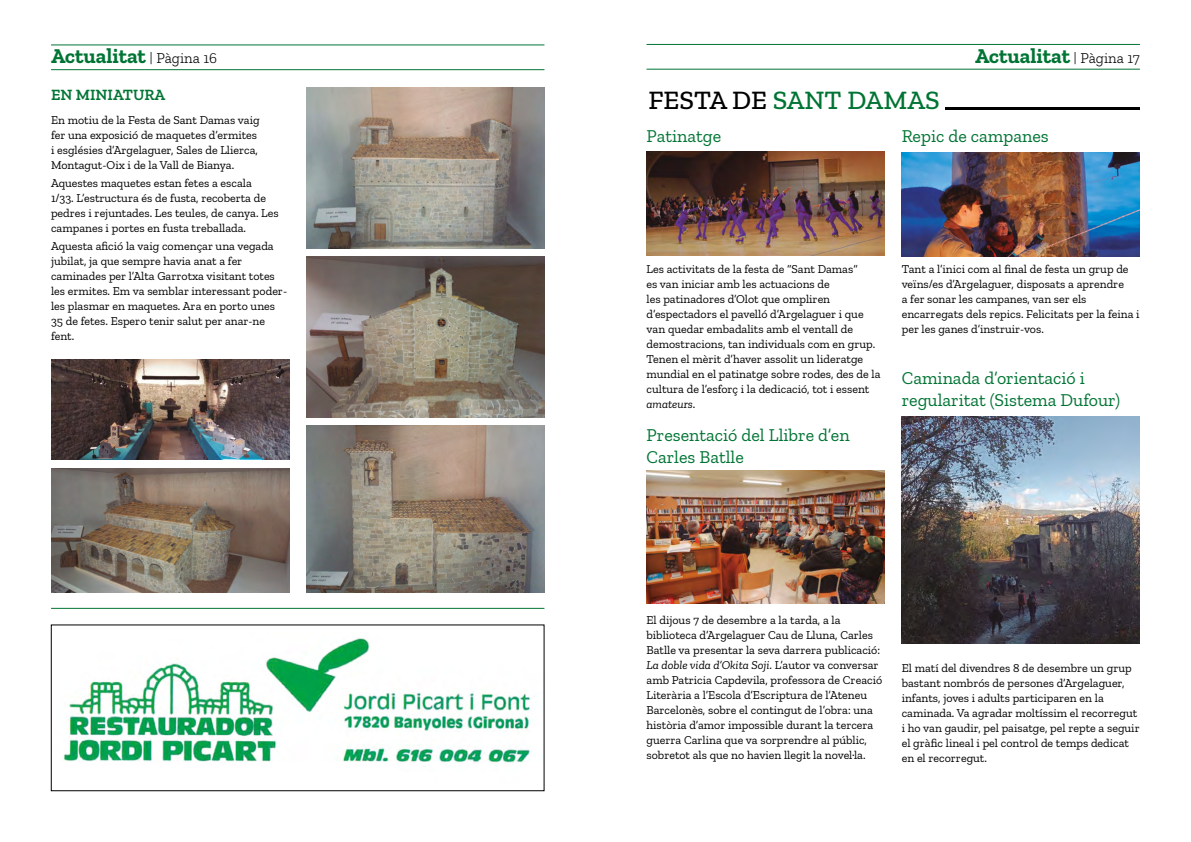
<style>
.page{position:relative;width:1191px;height:842px;background:#fff}
.page>*{position:absolute;margin:0;border:0;box-sizing:border-box;transform-origin:0 0}
.t1{font:500 27px "Zilla Slab";color:#007434}
.t2{font:700 21px "Zilla Slab";color:#007434}
.t3{font:18px/21.6px "Zilla Slab";color:#007434}
.t4{font:600 16px "Zilla Slab";color:#007434}
.t5{font:12px/15px "Zilla Slab";color:#000}
.s1{font-weight:300;font-size:15px;color:#000}
.s2{color:#000}
.s3{font-style:italic}
</style>
<div class="page">
<hr style="left:51px;top:45px;width:493px;height:1px;background:#007434">
<hr style="left:646px;top:44px;width:494px;height:1px;background:#007434">
<hr style="left:51px;top:69px;width:493px;height:1px;background:#007434">
<hr style="left:646px;top:69px;width:494px;height:1px;background:#007434">
<img style="left:646px;top:151px;width:238px;height:104px">
<img style="left:646px;top:470px;width:238px;height:134px">
<img style="left:901px;top:152px;width:239px;height:104px">
<img style="left:901px;top:416px;width:239px;height:227px">
<hr style="left:945px;top:107px;width:195px;height:2px;background:#000">
<img style="left:306px;top:425px;width:238px;height:167px">
<img style="left:306px;top:88px;width:238px;height:160px">
<img style="left:306px;top:257px;width:238px;height:160px">
<img style="left:51px;top:468px;width:238px;height:124px">
<img style="left:51px;top:359px;width:238px;height:100px">
<hr style="left:51px;top:608px;width:493px;height:1px;background:#007434">
<img style="left:63px;top:638px;width:468px;height:128px">
<p class="t2" style="left:51px;top:44px;width:168px">Actualitat <span class="s1">| Pàgina 16</span></p>
<p class="t2" style="left:975px;top:44px;width:166px">Actualitat <span class="s1">| Pàgina 17</span></p>
<p class="t4" style="left:51px;top:86px;width:116px">EN MINIATURA</p>
<p class="t5" style="left:51px;top:113px;width:210px">En motiu de la Festa de Sant Damas vaig fer una exposició de maquetes d’ermites i esglésies d’Argelaguer, Sales de Llierca, Montagut-Oix i de la Vall de Bianya.</p>
<p class="t5" style="left:51px;top:175px;width:229px">Aquestes maquetes estan fetes a escala<br>1/33. L’estructura és de fusta, recoberta de pedres i rejuntades. Les teules, de canya. Les campanes i portes en fusta treballada.</p>
<p class="t5" style="left:51px;top:238px;width:238px">Aquesta afició la vaig començar una vegada jubilat, ja que sempre havia anat a fer caminades per l’Alta Garrotxa visitant totes les ermites. Em va semblar interessant poder&shy;les plasmar en maquetes. Ara en porto unes 35 de fetes. Espero tenir salut per anar-ne fent.</p>
<p class="t1" style="left:648px;top:85px;width:293px"><span class="s2">FESTA DE</span> SANT DAMAS</p>
<p class="t3" style="left:901px;top:125px;width:148px">Repic de campanes</p>
<p class="t3" style="left:646px;top:125px;width:76px">Patinatge</p>
<p class="t5" style="left:901px;top:262px;width:239px">Tant a l’inici com al final de festa un grup de veïns/es d’Argelaguer, disposats a aprendre<br>a fer sonar les campanes, van ser els encarregats dels repics. Felicitats per la feina i per les ganes d’instruir-vos.</p>
<p class="t3" style="left:901px;top:367px;width:220px">Caminada d’orientació i regularitat (Sistema Dufour)</p>
<p class="t5" style="left:646px;top:262px;width:235px">Les activitats de la festa de “Sant Damas”<br>es van iniciar amb les actuacions de<br>les patinadores d’Olot que ompliren d’espectadors el pavelló d’Argelaguer i que van quedar embadalits amb el ventall de demostracions, tan individuals com en grup.<br>Tenen el mèrit d’haver assolit un lideratge mundial en el patinatge sobre rodes, des de la cultura de l’esforç i la dedicació, tot i essent <span class="s3">amateurs</span>.</p>
<p class="t3" style="left:646px;top:424px;width:205px">Presentació del Llibre d’en<br>Carles Batlle</p>
<p class="t5" style="left:646px;top:613px;width:237px">El dijous 7 de desembre a la tarda, a la biblioteca d’Argelaguer Cau de Lluna, Carles Batlle va presentar la seva darrera publicació:<br><span class="s3">La doble vida d’Okita Soji</span>. L’autor va conversar amb Patricia Capdevila, professora de Creació Literària a l’Escola d’Escriptura de l’Ateneu Barcelonès, sobre el contingut de l’obra: una història d’amor impossible durant la tercera guerra Carlina que va sorprendre al públic, sobretot als que no havien llegit la novel·la.</p>
<p class="t5" style="left:901px;top:660px;width:239px">El matí del divendres 8 de desembre un grup bastant nombrós de persones d’Argelaguer, infants, joves i adults participaren en la caminada. Va agradar moltíssim el recorregut i ho van gaudir, pel paisatge, pel repte a seguir el gràfic lineal i pel control de temps dedicat en el recorregut.</p>
</div>
